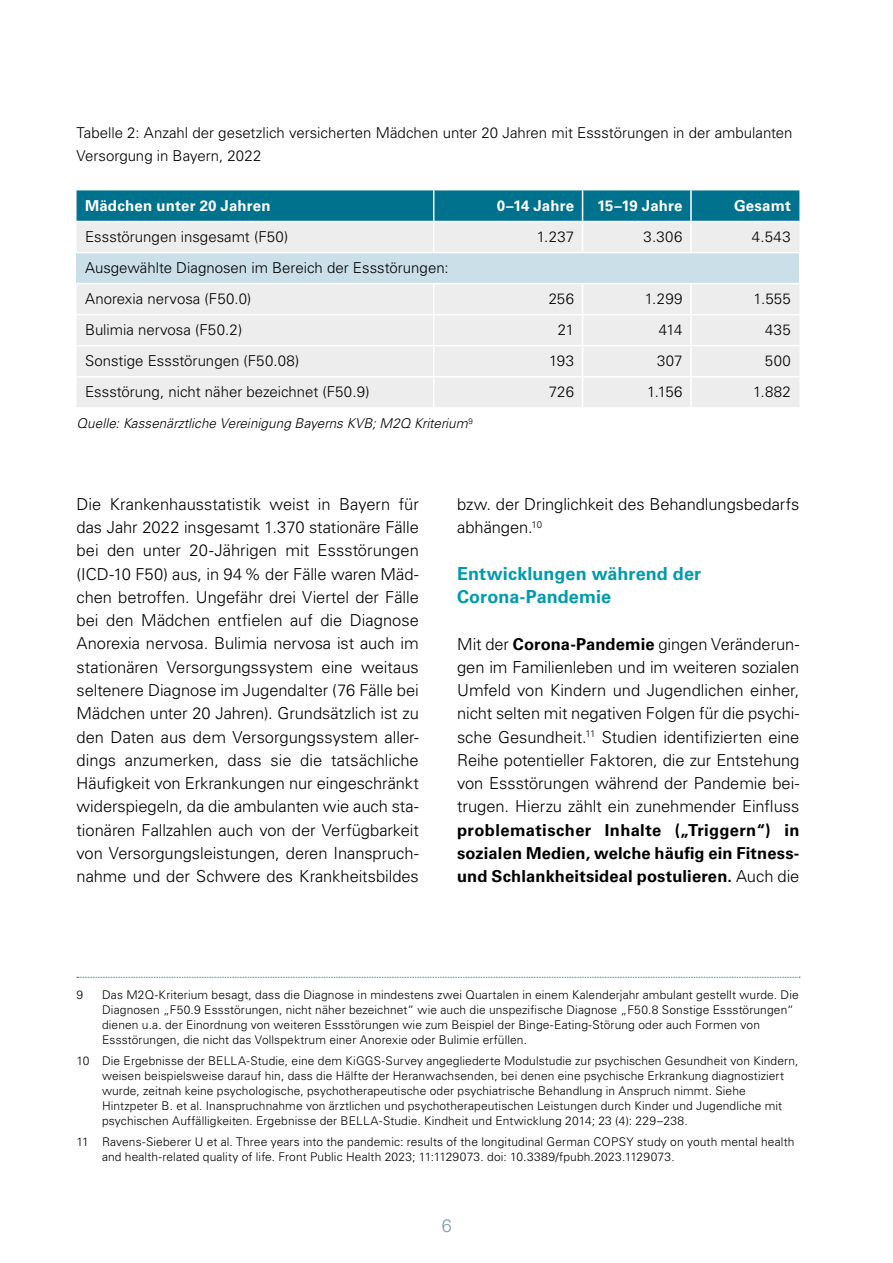
<style>
.page{position:relative;width:893px;height:1263px;background:#fff}
.page>*{position:absolute;margin:0;border:0;box-sizing:border-box;transform-origin:0 0}
.Überschriften_Unterhead{font:700 18px/23.2px "Univers LT Std";letter-spacing:.005em;color:#009bad}
.t1{font:300 18px "Univers LT Std";color:#003757}
.Grundtext{font:300 16.5px/23.2px "Univers LT Std";letter-spacing:-.005em;color:#000;text-align:justify}
.Tabellentext{font:300 15px/23.2px "Univers LT Std";color:#000}
.Tabellentext-2{font:700 15px "Univers LT Std";letter-spacing:.01em;color:#fff}
.Datenquelle{font:italic 300 13.5px "Univers LT Std";letter-spacing:.005em;color:#000}
.Grundtext-2{font:300 12px/15px "Univers LT Std";letter-spacing:.01em;color:#000}
.Datenquelle-2{font:300 12px/15px "Univers LT Std";letter-spacing:.01em;color:#000}
.s1{font-weight:700}
</style>
<div class="page">
<div style="left:77px;top:190px;width:722px;height:31px;background:#00728d"></div>
<div style="left:77px;top:222px;width:722px;height:185px;background:#ededed"></div>
<div style="left:77px;top:253px;width:722px;height:31px;background:#cbdfe8"></div>
<hr style="left:433px;top:190px;width:1px;height:31px;background:#fff">
<hr style="left:582px;top:190px;width:1px;height:31px;background:#fff">
<hr style="left:690px;top:190px;width:2px;height:31px;background:#fff">
<hr style="left:433px;top:222px;width:1px;height:30px;background:#fff">
<hr style="left:582px;top:222px;width:1px;height:30px;background:#fff">
<hr style="left:690px;top:222px;width:2px;height:30px;background:#fff">
<hr style="left:77px;top:252px;width:357px;height:1px;background:#fff">
<hr style="left:77px;top:283px;width:357px;height:1px;background:#fff">
<hr style="left:77px;top:314px;width:357px;height:1px;background:#fff">
<hr style="left:77px;top:345px;width:357px;height:1px;background:#fff">
<hr style="left:77px;top:376px;width:357px;height:2px;background:#fff">
<hr style="left:434px;top:252px;width:149px;height:1px;background:#fff">
<hr style="left:583px;top:252px;width:108px;height:1px;background:#fff">
<hr style="left:691px;top:252px;width:108px;height:1px;background:#fff">
<hr style="left:433px;top:284px;width:1px;height:30px;background:#fff">
<hr style="left:582px;top:284px;width:1px;height:30px;background:#fff">
<hr style="left:690px;top:284px;width:2px;height:30px;background:#fff">
<hr style="left:433px;top:315px;width:1px;height:30px;background:#fff">
<hr style="left:582px;top:315px;width:1px;height:30px;background:#fff">
<hr style="left:690px;top:315px;width:2px;height:30px;background:#fff">
<hr style="left:433px;top:346px;width:1px;height:30px;background:#fff">
<hr style="left:582px;top:346px;width:1px;height:30px;background:#fff">
<hr style="left:690px;top:346px;width:2px;height:30px;background:#fff">
<svg style="left:433px;top:378px;width:1px;height:29px"></svg>
<svg style="left:582px;top:378px;width:1px;height:29px"></svg>
<hr style="left:690px;top:378px;width:2px;height:29px;background:#fff">
<hr style="left:434px;top:283px;width:149px;height:1px;background:#fff">
<hr style="left:583px;top:283px;width:108px;height:1px;background:#fff">
<hr style="left:691px;top:283px;width:108px;height:1px;background:#fff">
<hr style="left:434px;top:314px;width:149px;height:1px;background:#fff">
<hr style="left:583px;top:314px;width:108px;height:1px;background:#fff">
<hr style="left:691px;top:314px;width:108px;height:1px;background:#fff">
<hr style="left:434px;top:345px;width:149px;height:1px;background:#fff">
<hr style="left:583px;top:345px;width:108px;height:1px;background:#fff">
<hr style="left:691px;top:345px;width:108px;height:1px;background:#fff">
<hr style="left:434px;top:376px;width:149px;height:2px;background:#fff">
<hr style="left:583px;top:376px;width:108px;height:2px;background:#fff">
<hr style="left:691px;top:376px;width:108px;height:2px;background:#fff">
<svg style="left:77px;top:977px;width:723px;height:1px"></svg>
<p class="Tabellentext" style="left:77px;top:121px;width:718px">Tabelle 2: Anzahl der gesetzlich versicherten Mädchen unter 20 Jahren mit Essstörungen in der ambulanten<br>Versorgung in Bayern, 2022</p>
<p class="Tabellentext-2" style="left:85px;top:197px;width:187px">Mädchen unter 20 Jahren</p>
<p class="Tabellentext-2" style="left:497px;top:197px;width:79px">0–14 Jahre</p>
<p class="Tabellentext-2" style="left:597px;top:197px;width:87px">15–19 Jahre</p>
<p class="Tabellentext-2" style="left:734px;top:197px;width:58px">Gesamt</p>
<p class="Tabellentext" style="left:85px;top:225px;width:205px">Essstörungen insgesamt (F50)</p>
<p class="Tabellentext" style="left:537px;top:225px;width:39px">1.237</p>
<p class="Tabellentext" style="left:643px;top:225px;width:40px">3.306</p>
<p class="Tabellentext" style="left:752px;top:225px;width:41px">4.543</p>
<p class="Tabellentext" style="left:85px;top:256px;width:365px">Ausgewählte Diagnosen im Bereich der Essstörungen:</p>
<p class="Tabellentext" style="left:85px;top:287px;width:168px">Anorexia nervosa (F50.0)</p>
<p class="Tabellentext" style="left:549px;top:287px;width:27px">256</p>
<p class="Tabellentext" style="left:645px;top:287px;width:39px">1.299</p>
<p class="Tabellentext" style="left:753px;top:287px;width:39px">1.555</p>
<p class="Tabellentext" style="left:85px;top:318px;width:159px">Bulimia nervosa (F50.2)</p>
<p class="Tabellentext" style="left:558px;top:318px;width:18px">21</p>
<p class="Tabellentext" style="left:659px;top:318px;width:25px">414</p>
<p class="Tabellentext" style="left:765px;top:318px;width:27px">435</p>
<p class="Tabellentext" style="left:85px;top:349px;width:216px">Sonstige Essstörungen (F50.08)</p>
<p class="Tabellentext" style="left:549px;top:349px;width:26px">193</p>
<p class="Tabellentext" style="left:657px;top:349px;width:27px">307</p>
<p class="Tabellentext" style="left:765px;top:349px;width:27px">500</p>
<p class="Tabellentext" style="left:85px;top:380px;width:286px">Essstörung, nicht näher bezeichnet (F50.9)</p>
<p class="Tabellentext" style="left:549px;top:380px;width:27px">726</p>
<p class="Tabellentext" style="left:647px;top:380px;width:37px">1.156</p>
<p class="Tabellentext" style="left:753px;top:380px;width:39px">1.882</p>
<p class="Datenquelle" style="left:77px;top:416px;width:398px">Quelle: Kassenärztliche Vereinigung Bayerns KVB; M2Q Kriterium<sup>9</sup></p>
<p class="Grundtext" style="left:77px;top:492px;width:344px">Die Krankenhausstatistik weist in Bayern für das Jahr 2022 insgesamt 1.370 stationäre Fälle bei den unter 20-Jährigen mit Essstörungen (ICD-10 F50) aus, in 94% der Fälle waren Mäd&shy;chen betroffen. Ungefähr drei Viertel der Fälle bei den Mädchen entfielen auf die Diagnose Anorexia nervosa. Bulimia nervosa ist auch im stationären Versorgungssystem eine weitaus seltenere Diagnose im Jugendalter (76 Fälle bei Mädchen unter 20 Jahren). Grundsätzlich ist zu den Daten aus dem Versorgungssystem aller&shy;dings anzumerken, dass sie die tatsächliche Häufigkeit von Erkrankungen nur eingeschränkt widerspiegeln, da die ambulanten wie auch sta&shy;tionären Fallzahlen auch von der Verfügbarkeit von Versorgungsleistungen, deren Inanspruch&shy;nahme und der Schwere des Krankheitsbildes</p>
<p class="Grundtext" style="left:457px;top:492px;width:344px">bzw. der Dringlichkeit des Behandlungsbedarfs abhängen.<sup>10</sup></p>
<h2 class="Überschriften_Unterhead" style="left:457px;top:562px;width:246px">Entwicklungen während der<br>Corona-Pandemie</h2>
<p class="Grundtext" style="left:457px;top:632px;width:344px">Mit der <span class="s1">Corona-Pandemie</span> gingen Veränderun&shy;gen im Familienleben und im weiteren sozialen Umfeld von Kindern und Jugendlichen einher, nicht selten mit negativen Folgen für die psychi&shy;sche Gesundheit.<sup>11</sup> Studien identifizierten eine Reihe potentieller Faktoren, die zur Entstehung von Essstörungen während der Pandemie bei&shy;trugen. Hierzu zählt ein zunehmender Einfluss <span class="s1">problematischer Inhalte („Triggern“) in sozialen Medien, welche häufig ein Fitness&shy;und Schlankheitsideal postulieren.</span> Auch die</p>
<p class="Datenquelle-2" style="left:77px;top:987px;width:8px">9</p>
<p class="Datenquelle-2" style="left:102px;top:987px;width:698px">Das M2Q-Kriterium besagt, dass die Diagnose in mindestens zwei Quartalen in einem Kalenderjahr ambulant gestellt wurde. Die Diagnosen „F50.9 Essstörungen, nicht näher bezeichnet“ wie auch die unspezifische Diagnose „F50.8 Sonstige Essstörungen“ dienen u.a. der Einordnung von weiteren Essstörungen wie zum Beispiel der Binge-Eating-Störung oder auch Formen von Essstörungen, die nicht das Vollspektrum einer Anorexie oder Bulimie erfüllen.</p>
<p class="Grundtext-2" style="left:102px;top:1053px;width:698px;text-indent:-26px">10 Die Ergebnisse der BELLA-Studie, eine dem KiGGS-Survey angegliederte Modulstudie zur psychischen Gesundheit von Kindern, weisen beispielsweise darauf hin, dass die Hälfte der Heranwachsenden, bei denen eine psychische Erkrankung diagnostiziert wurde, zeitnah keine psychologische, psychotherapeutische oder psychiatrische Behandlung in Anspruch nimmt. Siehe Hintzpeter B. et al. Inanspruchnahme von ärztlichen und psychotherapeutischen Leistungen durch Kinder und Jugendliche mit psychischen Auffälligkeiten. Ergebnisse der BELLA-Studie. Kindheit und Entwicklung 2014; 23 (4): 229–238.</p>
<p class="Grundtext-2" style="left:102px;top:1134px;width:694px;text-indent:-26px">11 Ravens-Sieberer U et al. Three years into the pandemic: results of the longitudinal German COPSY study on youth mental health and health-related quality of life. Front Public Health 2023; 11:1129073. doi: 10.3389/fpubh.2023.1129073.</p>
<p class="t1" style="left:441px;top:1215px;width:12px">6</p>
</div>
